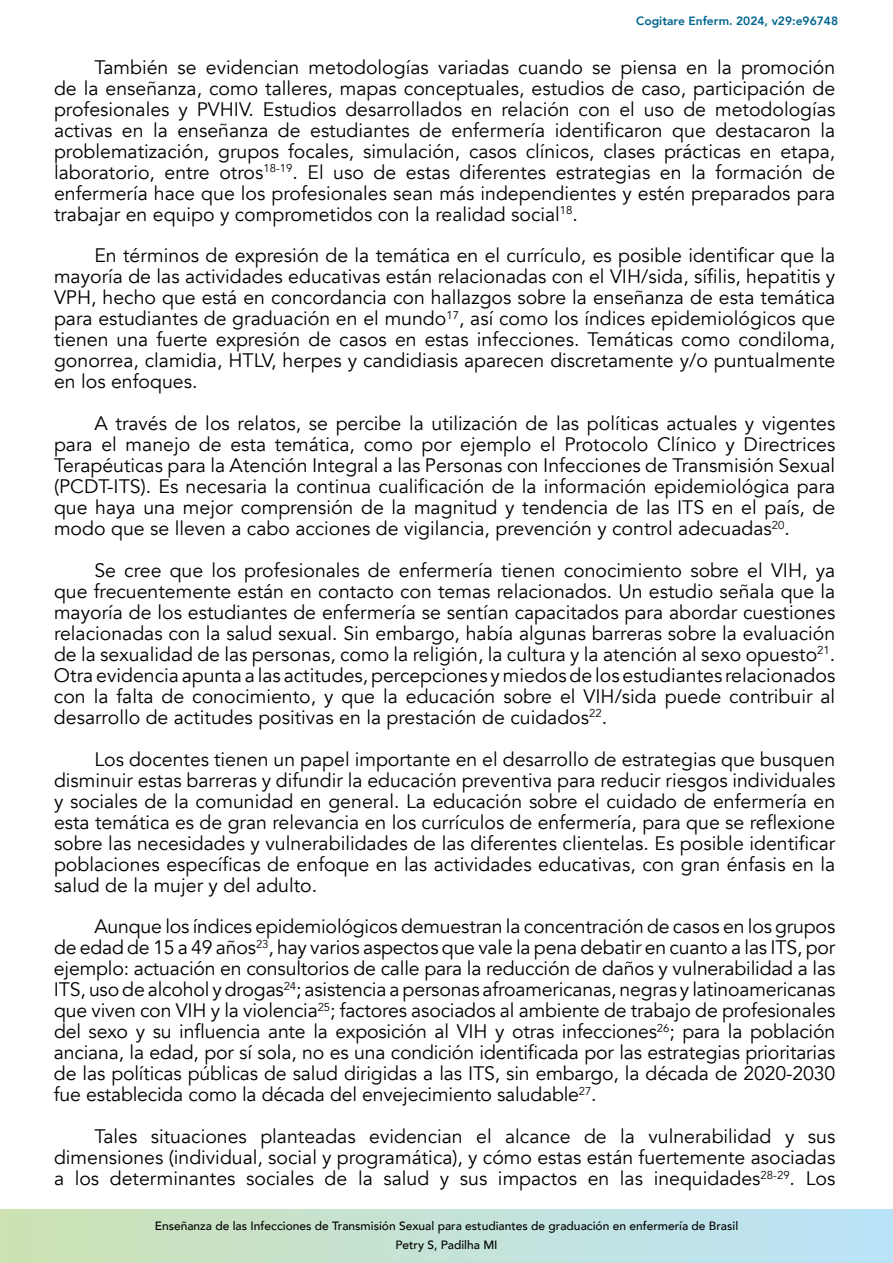
<style>
.page{position:relative;width:893px;height:1263px;background:#fff}
.page>*{position:absolute;margin:0;border:0;box-sizing:border-box;transform-origin:0 0}
.t1{font:19.5px/21px "Avenir";color:#000;text-align:justify}
.t2{font:500 12px/18.6px "Avenir";color:#000;text-align:center}
.t3{font:800 12px "Avenir";color:#00658f}
</style>
<div class="page">
<svg style="left:0;top:1209px;width:893px;height:54px;background:#c4e2d6"></svg>
<p class="t3" style="left:636px;top:12px;width:203px">Cogitare Enferm. 2024, v29:e96748</p>
<p class="t1" style="left:54px;top:57px;width:783px;text-indent:40px">También se evidencian metodologías variadas cuando se piensa en la promoción de la enseñanza, como talleres, mapas conceptuales, estudios de caso, participación de profesionales y PVHIV. Estudios desarrollados en relación con el uso de metodologías activas en la enseñanza de estudiantes de enfermería identificaron que destacaron la problematización, grupos focales, simulación, casos clínicos, clases prácticas en etapa, laboratorio, entre otros<sup>18-19</sup>. El uso de estas diferentes estrategias en la formación de enfermería hace que los profesionales sean más independientes y estén preparados para trabajar en equipo y comprometidos con la realidad social<sup>18</sup>.</p>
<p class="t1" style="left:54px;top:245px;width:783px;text-indent:40px">En términos de expresión de la temática en el currículo, es posible identificar que la mayoría de las actividades educativas están relacionadas con el VIH/sida, sífilis, hepatitis y VPH, hecho que está en concordancia con hallazgos sobre la enseñanza de esta temática para estudiantes de graduación en el mundo<sup>17</sup>, así como los índices epidemiológicos que tienen una fuerte expresión de casos en estas infecciones. Temáticas como condiloma, gonorrea, clamidia, HTLV, herpes y candidiasis aparecen discretamente y/o puntualmente en los enfoques.</p>
<p class="t1" style="left:54px;top:413px;width:783px;text-indent:40px">A través de los relatos, se percibe la utilización de las políticas actuales y vigentes para el manejo de esta temática, como por ejemplo el Protocolo Clínico y Directrices Terapéuticas para la Atención Integral a las Personas con Infecciones de Transmisión Sexual (PCDT-ITS). Es necesaria la continua cualificación de la información epidemiológica para que haya una mejor comprensión de la magnitud y tendencia de las ITS en el país, de modo que se lleven a cabo acciones de vigilancia, prevención y control adecuadas<sup>20</sup>.</p>
<p class="t1" style="left:54px;top:560px;width:783px;text-indent:40px">Se cree que los profesionales de enfermería tienen conocimiento sobre el VIH, ya que frecuentemente están en contacto con temas relacionados. Un estudio señala que la mayoría de los estudiantes de enfermería se sentían capacitados para abordar cuestiones relacionadas con la salud sexual. Sin embargo, había algunas barreras sobre la evaluación de la sexualidad de las personas, como la religión, la cultura y la atención al sexo opuesto<sup>21</sup>.<br>Otra evidencia apunta a las actitudes, percepciones y miedos de los estudiantes relacionados con la falta de conocimiento, y que la educación sobre el VIH/sida puede contribuir al desarrollo de actitudes positivas en la prestación de cuidados<sup>22</sup>.</p>
<p class="t1" style="left:54px;top:749px;width:783px;text-indent:40px">Los docentes tienen un papel importante en el desarrollo de estrategias que busquen disminuir estas barreras y difundir la educación preventiva para reducir riesgos individuales y sociales de la comunidad en general. La educación sobre el cuidado de enfermería en esta temática es de gran relevancia en los currículos de enfermería, para que se reflexione sobre las necesidades y vulnerabilidades de las diferentes clientelas. Es posible identificar poblaciones específicas de enfoque en las actividades educativas, con gran énfasis en la salud de la mujer y del adulto.</p>
<p class="t1" style="left:54px;top:916px;width:783px;text-indent:40px">Aunque los índices epidemiológicos demuestran la concentración de casos en los grupos de edad de 15 a 49 años<sup>23</sup>, hay varios aspectos que vale la pena debatir en cuanto a las ITS, por ejemplo: actuación en consultorios de calle para la reducción de daños y vulnerabilidad a las ITS, uso de alcohol y drogas<sup>24</sup>; asistencia a personas afroamericanas, negras y latinoamericanas que viven con VIH y la violencia<sup>25</sup>; factores asociados al ambiente de trabajo de profesionales del sexo y su influencia ante la exposición al VIH y otras infecciones<sup>26</sup>; para la población anciana, la edad, por sí sola, no es una condición identificada por las estrategias prioritarias de las políticas públicas de salud dirigidas a las ITS, sin embargo, la década de 2020-2030 fue establecida como la década del envejecimiento saludable<sup>27</sup>.</p>
<p class="t1" style="left:54px;top:1126px;width:783px;text-indent:40px">Tales situaciones planteadas evidencian el alcance de la vulnerabilidad y sus dimensiones (individual, social y programática), y cómo estas están fuertemente asociadas a los determinantes sociales de la salud y sus impactos en las inequidades<sup>28-29</sup>. Los</p>
<p class="t2" style="left:155px;top:1216px;width:585px">Enseñanza de las Infecciones de Transmisión Sexual para estudiantes de graduación en enfermería de Brasil<br>Petry S, Padilha MI</p>
</div>
